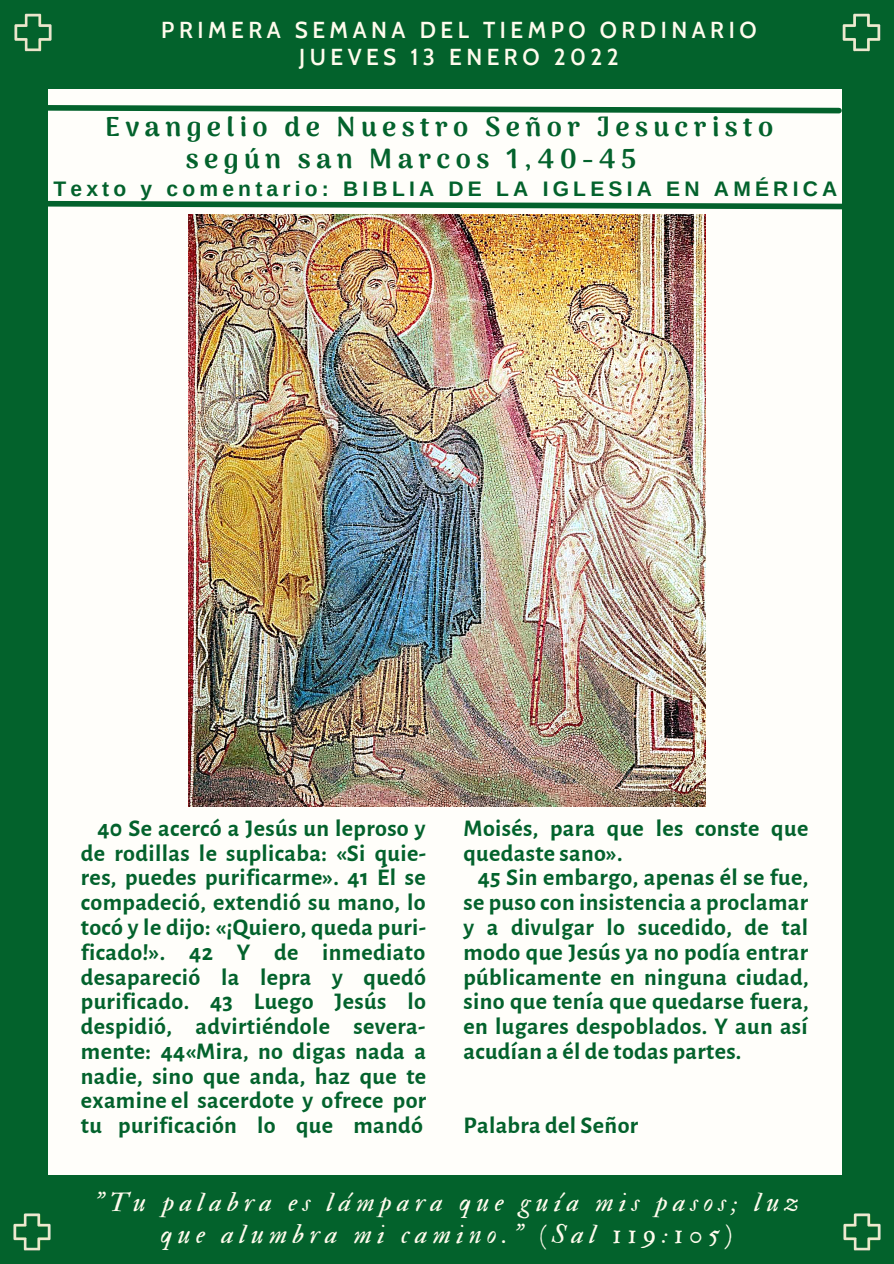
<style>
.page{position:relative;width:894px;height:1264px;background:#fff}
.page>*{position:absolute;margin:0;border:0;box-sizing:border-box;transform-origin:0 0}
.t1{font:900 27.15px "Arima Madurai";letter-spacing:.2em;color:#03622c}
.t2{font:27px/32.7px "IM FELL Double Pica Italic";letter-spacing:.2em;color:#fffbed;text-align:center}
.t3{font:700 24px/24.8px "Alegreya Sans";letter-spacing:.015em;color:#03622c;text-align:justify}
.t4{font:600 22.5px "Cabin";letter-spacing:.2em;color:#fffbed}
.t5{font:700 21px "Arimo";letter-spacing:.2em;color:#03622c}
</style>
<div class="page">
<div style="left:0;top:0;width:893px;height:1263px;background:#03622c"></div>
<div style="left:49px;top:89px;width:792px;height:1086px;background:#fffefa"></div>
<img style="left:842px;top:13px;width:39px;height:39px">
<img style="left:843px;top:1213px;width:38px;height:38px">
<img style="left:13px;top:1213px;width:38px;height:38px">
<img style="left:14px;top:13px;width:38px;height:39px">
<svg style="left:48px;top:102px;width:794px;height:14px"></svg>
<svg style="left:48px;top:198px;width:794px;height:14px"></svg>
<img style="left:188px;top:214px;width:517px;height:592px">
<p class="t4" style="left:161px;top:16px;width:596px">PRIMERA SEMANA DEL TIEMPO ORDINARIO</p>
<p class="t4" style="left:299px;top:43px;width:321px">JUEVES 13 ENERO 2022</p>
<p class="t1" style="left:105px;top:111px;width:669px">Evangelio de Nuestro Señor Jesucristo</p>
<p class="t1" style="left:186px;top:143px;width:452px">según san Marcos 1,40-45</p>
<p class="t5" style="left:53px;top:177px;width:785px">Texto y comentario: BIBLIA DE LA IGLESIA EN AMÉRICA</p>
<p class="t3" style="left:81px;top:816px;width:347px;text-indent:16px">40 Se acercó a Jesús un leproso y de rodillas le suplicaba: «Si quie&shy;res, puedes purificarme». 41 Él se compadeció, extendió su mano, lo tocó y le dijo: «¡Quiero, queda puri&shy;ficado!». 42 Y de inmediato desapareció la lepra y quedó purificado. 43 Luego Jesús lo despidió, advirtiéndole severa&shy;mente: 44«Mira, no digas nada a nadie, sino que anda, haz que te examine el sacerdote y ofrece por tu purificación lo que mandó</p>
<p class="t3" style="left:463px;top:816px;width:346px">Moisés, para que les conste que quedaste sano».</p>
<p class="t3" style="left:463px;top:865px;width:346px;text-indent:14px">45 Sin embargo, apenas él se fue, se puso con insistencia a proclamar y a divulgar lo sucedido, de tal modo que Jesús ya no podía entrar públicamente en ninguna ciudad, sino que tenía que quedarse fuera, en lugares despoblados. Y aun así acudían a él de todas partes.</p>
<p class="t3" style="left:463px;top:1113px;width:176px">Palabra del Señor</p>
<p class="t2" style="left:94px;top:1185px;width:706px">"Tu palabra es lámpara que guía mis pasos; luz que alumbra mi camino." (Sal 119:105)</p>
</div>
